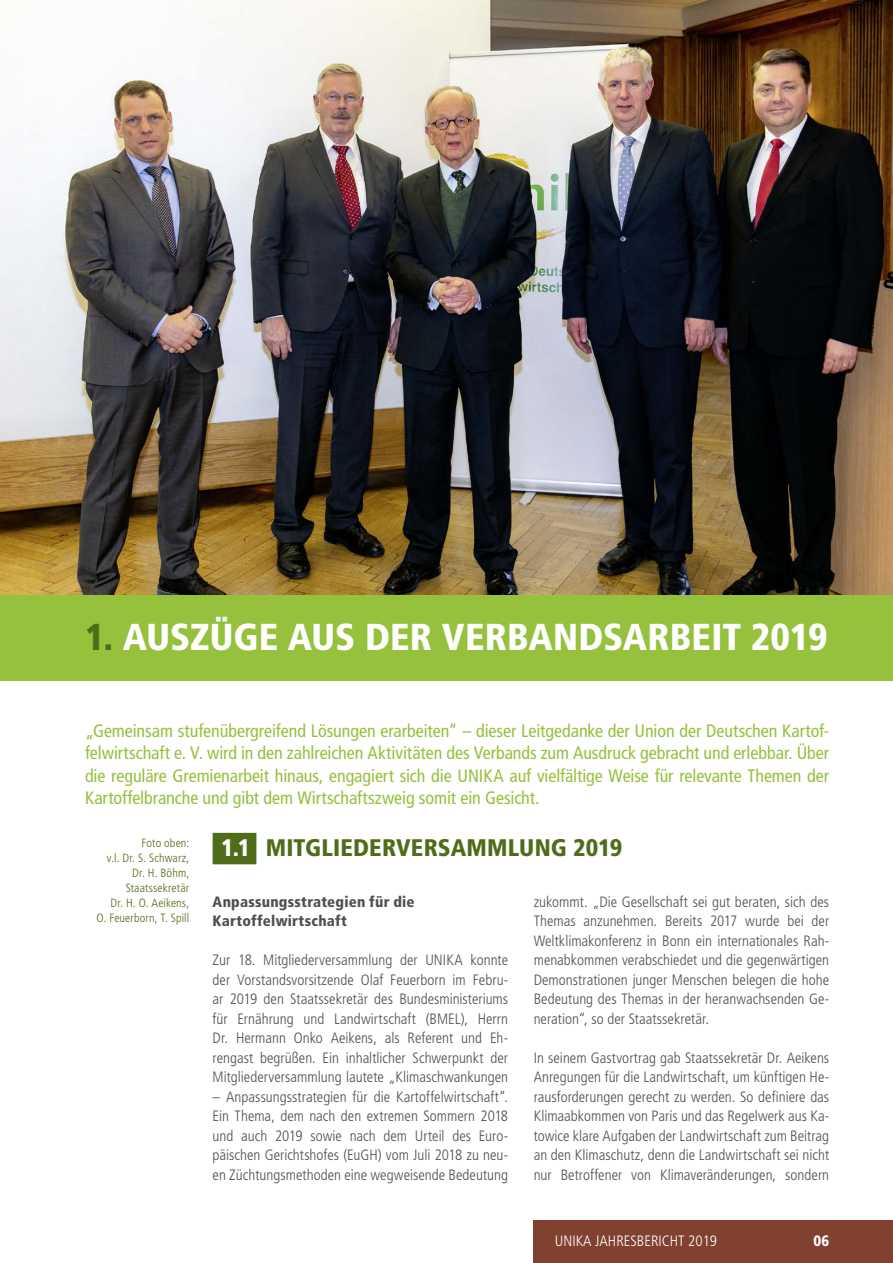
<style>
.page{position:relative;width:893px;height:1263px;background:#fff}
.page>*{position:absolute;margin:0;border:0;box-sizing:border-box;transform-origin:0 0}
.t1{font:900 condensed 37.5px "Frutiger LT Pro";color:#fff}
.t2{font:900 condensed 24px "Frutiger LT Pro";letter-spacing:.005em;color:#4f6c18}
.t3{font:condensed 18px/22.5px "Frutiger LT Pro";letter-spacing:-.005em;color:#95c13d;text-align:justify}
.t4{font:300 condensed 15px/19.5px "Frutiger LT Pro";color:#4f4f4e;text-align:justify}
.t5{font:900 condensed 15px/19.5px "Frutiger LT Pro";letter-spacing:.015em;color:#4f4f4e}
.t6{font:300 condensed 15px "Frutiger LT Pro";color:#fff}
.t7{font:900 condensed 15px "Frutiger LT Pro";color:#fff}
.t8{font:300 condensed 12px/15px "Frutiger LT Pro";letter-spacing:.01em;color:#4f6c18;text-align:right}
.s1{color:#4f6c18}
.s2{color:#fff}
</style>
<div class="page">
<img style="left:0;top:0;width:893px;height:595px">
<div style="left:534px;top:1220px;width:359px;height:43px;background:#804130"></div>
<div style="left:0;top:595px;width:893px;height:85px;background:#95c13d"></div>
<div style="left:213px;top:833px;width:43px;height:31px;background:#4f6c18"></div>
<h1 class="t1" style="left:85px;top:615px;width:744px"><span class="s1">1.</span> AUSZÜGE AUS DER VERBANDSARBEIT 2019</h1>
<p class="t3" style="left:85px;top:719px;width:746px">„Gemeinsam stufenübergreifend Lösungen erarbeiten“ – dieser Leitgedanke der Union der Deutschen Kartof&shy;felwirtschaft e. V. wird in den zahlreichen Aktivitäten des Verbands zum Ausdruck gebracht und erlebbar. Über die reguläre Gremienarbeit hinaus, engagiert sich die UNIKA auf vielfältige Weise für relevante Themen der Kartoffelbranche und gibt dem Wirtschaftszweig somit ein Gesicht.</p>
<p class="t8" style="left:97px;top:835px;width:94px">Foto oben:<br>v.l. Dr. S. Schwarz,<br>Dr. H. Böhm,<br>Staatssekretär<br>Dr. H. O. Aeikens,<br>O. Feuerborn, T. Spill</p>
<h2 class="t2" style="left:221px;top:833px;width:403px"><span class="s2">1.1</span> MITGLIEDERVERSAMMLUNG 2019</h2>
<p class="t5" style="left:213px;top:892px;width:204px">Anpassungsstrategien für die<br>Kartoffelwirtschaft</p>
<p class="t4" style="left:213px;top:951px;width:297px">Zur 18. Mitgliederversammlung der UNIKA konnte der Vorstandsvorsitzende Olaf Feuerborn im Febru&shy;ar 2019 den Staatssekretär des Bundesministeriums für Ernährung und Landwirtschaft (BMEL), Herrn Dr. Hermann Onko Aeikens, als Referent und Eh&shy;rengast begrüßen. Ein inhaltlicher Schwerpunkt der Mitgliederversammlung lautete „Klimaschwankungen</p>
<p class="t4" style="left:213px;top:1087px;width:297px">– Anpassungsstrategien für die Kartoffelwirtschaft“.<br>Ein Thema, dem nach den extremen Sommern 2018 und auch 2019 sowie nach dem Urteil des Euro&shy;päischen Gerichtshofes (EuGH) vom Juli 2018 zu neu&shy;en Züchtungsmethoden eine wegweisende Bedeutung</p>
<p class="t4" style="left:534px;top:892px;width:297px">zukommt. „Die Gesellschaft sei gut beraten, sich des Themas anzunehmen. Bereits 2017 wurde bei der Weltklimakonferenz in Bonn ein internationales Rah&shy;menabkommen verabschiedet und die gegenwärtigen Demonstrationen junger Menschen belegen die hohe Bedeutung des Themas in der heranwachsenden Ge&shy;neration“, so der Staatssekretär.</p>
<p class="t4" style="left:534px;top:1048px;width:297px">In seinem Gastvortrag gab Staatssekretär Dr. Aeikens Anregungen für die Landwirtschaft, um künftigen He&shy;rausforderungen gerecht zu werden. So definiere das Klimaabkommen von Paris und das Regelwerk aus Ka&shy;towice klare Aufgaben der Landwirtschaft zum Beitrag an den Klimaschutz, denn die Landwirtschaft sei nicht nur Betroffener von Klimaveränderungen, sondern</p>
<p class="t6" style="left:555px;top:1233px;width:164px">UNIKA JAHRESBERICHT 2019</p>
<p class="t7" style="left:814px;top:1232px;width:17px">06</p>
</div>
